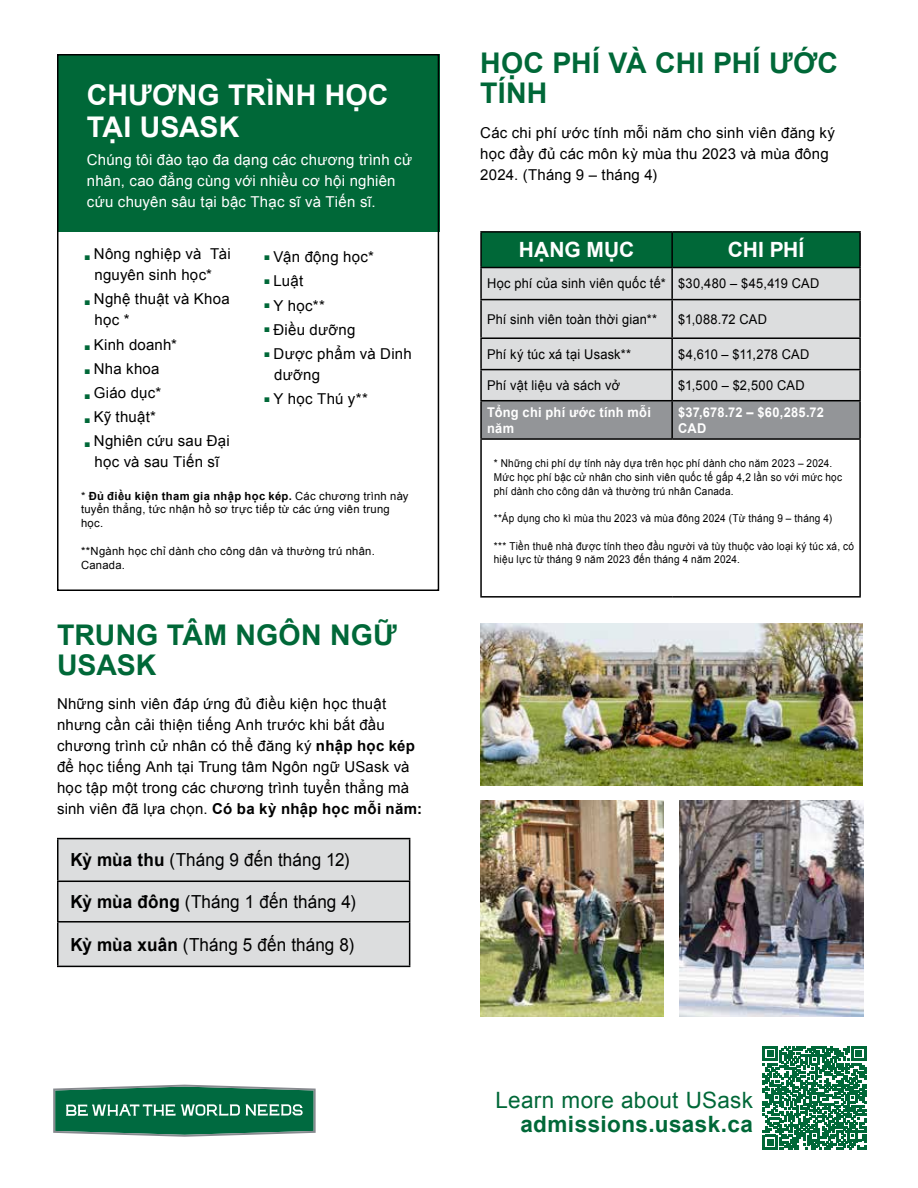
<style>
.page{position:relative;width:918px;height:1188px;background:#fff}
.page>*{position:absolute;margin:0;border:0;box-sizing:border-box;transform-origin:0 0}
.t1{font:700 28.5px/30px "Arial";letter-spacing:.005em;color:#006838}
.t2{font:700 28.5px/31.5px "Arial";letter-spacing:.005em;color:#fff}
.t3{font:22.5px "Arial";letter-spacing:.01em;color:#006838}
.t4{font:700 22.5px "Arial";letter-spacing:.02em;color:#006838}
.t5{font:700 21px "Arial";color:#fff}
.t6{font:18px "Arial";letter-spacing:.005em;color:#000;scale:.95 1}
.t7{font:15px/21px "Arial";letter-spacing:.015em;color:#000}
.t8{font:15px/21px "Arial";letter-spacing:.015em;color:#fff}
.t9{font:13.5px "Arial";letter-spacing:.015em;color:#000;scale:.95 1}
.t10{font:700 13.5px/16.5px "Arial";letter-spacing:.02em;color:#fff;scale:.95 1}
.t11{font:11.25px/13.8px "Arial";letter-spacing:.025em;color:#000}
.t12{font:10.8px/14px "Arial";letter-spacing:.025em;color:#000;scale:.92 1}
.s1{color:#006838}
.s2{font-weight:700}
</style>
<div class="page">
<div style="left:57px;top:54px;width:382px;height:177px;background:#006838"></div>
<svg style="left:53px;top:1085px;width:263px;height:52px;background:#348465"></svg>
<svg style="left:763px;top:1046px;width:103px;height:104px"></svg>
<div style="left:482px;top:233px;width:377px;height:34px;background:#006838"></div>
<div style="left:482px;top:268px;width:377px;height:132px;background:#dcddde"></div>
<div style="left:482px;top:401px;width:377px;height:37px;background:#939598"></div>
<hr style="left:480px;top:268px;width:2px;height:31px;background:#000">
<hr style="left:671px;top:268px;width:2px;height:31px;background:#000">
<hr style="left:859px;top:268px;width:2px;height:31px;background:#000">
<hr style="left:480px;top:299px;width:192px;height:1px;background:#000">
<hr style="left:480px;top:300px;width:2px;height:37px;background:#000">
<hr style="left:672px;top:299px;width:189px;height:1px;background:#000">
<hr style="left:671px;top:300px;width:2px;height:37px;background:#000">
<hr style="left:859px;top:300px;width:2px;height:37px;background:#000">
<hr style="left:480px;top:337px;width:192px;height:2px;background:#000">
<hr style="left:480px;top:339px;width:2px;height:30px;background:#000">
<hr style="left:672px;top:337px;width:189px;height:2px;background:#000">
<hr style="left:671px;top:339px;width:2px;height:30px;background:#000">
<hr style="left:859px;top:339px;width:2px;height:30px;background:#000">
<hr style="left:672px;top:369px;width:189px;height:1px;background:#000">
<hr style="left:671px;top:370px;width:2px;height:30px;background:#000">
<hr style="left:859px;top:370px;width:2px;height:30px;background:#000">
<hr style="left:480px;top:401px;width:2px;height:37px;background:#000">
<hr style="left:672px;top:400px;width:189px;height:1px;background:#000">
<hr style="left:671px;top:401px;width:2px;height:37px;background:#000">
<hr style="left:859px;top:401px;width:2px;height:37px;background:#000">
<hr style="left:480px;top:438px;width:192px;height:2px;background:#000">
<hr style="left:480px;top:440px;width:2px;height:156px;background:#000">
<hr style="left:672px;top:438px;width:189px;height:2px;background:#000">
<hr style="left:859px;top:440px;width:2px;height:156px;background:#000">
<hr style="left:480px;top:596px;width:192px;height:2px;background:#000">
<hr style="left:672px;top:596px;width:189px;height:2px;background:#000">
<hr style="left:671px;top:233px;width:2px;height:34px;background:#000">
<hr style="left:672px;top:231px;width:189px;height:2px;background:#000">
<hr style="left:859px;top:233px;width:2px;height:34px;background:#000">
<hr style="left:672px;top:267px;width:189px;height:1px;background:#000">
<hr style="left:480px;top:233px;width:2px;height:34px;background:#000">
<hr style="left:480px;top:231px;width:192px;height:2px;background:#000">
<hr style="left:480px;top:267px;width:192px;height:1px;background:#000">
<hr style="left:480px;top:369px;width:192px;height:1px;background:#000">
<hr style="left:480px;top:370px;width:2px;height:30px;background:#000">
<hr style="left:480px;top:400px;width:192px;height:1px;background:#000">
<div style="left:58px;top:839px;width:351px;height:127px;background:#dcddde"></div>
<hr style="left:57px;top:838px;width:353px;height:1px;background:#000">
<hr style="left:57px;top:839px;width:1px;height:42px;background:#000">
<hr style="left:409px;top:839px;width:1px;height:42px;background:#000">
<hr style="left:409px;top:882px;width:1px;height:39px;background:#000">
<hr style="left:57px;top:923px;width:1px;height:43px;background:#000">
<hr style="left:409px;top:923px;width:1px;height:43px;background:#000">
<hr style="left:57px;top:966px;width:353px;height:1px;background:#000">
<hr style="left:57px;top:881px;width:353px;height:1px;background:#000">
<hr style="left:57px;top:882px;width:1px;height:39px;background:#000">
<hr style="left:57px;top:921px;width:353px;height:2px;background:#000">
<div style="left:57px;top:54px;width:382px;height:537px;border:2px solid #000"></div>
<img style="left:480px;top:624px;width:382px;height:162px">
<img style="left:480px;top:800px;width:184px;height:216px">
<img style="left:680px;top:800px;width:183px;height:216px">
<h1 class="t2" style="left:87px;top:80px;width:303px">CHƯƠNG TRÌNH HỌC<br>TẠI USASK</h1>
<p class="t8" style="left:87px;top:149px;width:327px">Chúng tôi đào tạo đa dạng các chương trình cử nhân, cao đẳng cùng với nhiều cơ hội nghiên cứu chuyên sâu tại bậc Thạc sĩ và Tiến sĩ.</p>
<p class="t7" style="left:85px;top:244px;width:147px;text-align:center"><span class="s1">■</span> Nông nghiệp và Tài nguyên sinh học*</p>
<p class="t7" style="left:95px;top:289px;width:137px;text-indent:-10px"><span class="s1">■</span> Nghệ thuật và Khoa học *</p>
<p class="t7" style="left:85px;top:334px;width:94px"><span class="s1">■</span> Kinh doanh*</p>
<p class="t7" style="left:85px;top:358px;width:76px"><span class="s1">■</span> Nha khoa</p>
<p class="t7" style="left:85px;top:382px;width:78px"><span class="s1">■</span> Giáo dục*</p>
<p class="t7" style="left:85px;top:406px;width:73px"><span class="s1">■</span> Kỹ thuật*</p>
<p class="t7" style="left:85px;top:430px;width:147px;text-align:center"><span class="s1">■</span> Nghiên cứu sau Đại học và sau Tiến sĩ</p>
<p class="t7" style="left:264px;top:247px;width:111px"><span class="s1">■</span> Vận động học*</p>
<p class="t7" style="left:264px;top:271px;width:40px"><span class="s1">■</span> Luật</p>
<p class="t7" style="left:264px;top:295px;width:62px"><span class="s1">■</span> Y học**</p>
<p class="t7" style="left:264px;top:319px;width:93px"><span class="s1">■</span> Điều dưỡng</p>
<p class="t7" style="left:274px;top:343px;width:139px;text-indent:-10px"><span class="s1">■</span> Dược phẩm và Dinh dưỡng</p>
<p class="t7" style="left:264px;top:388px;width:105px"><span class="s1">■</span> Y học Thú y**</p>
<p class="t11" style="left:81px;top:489px;width:329px">* <span class="s2">Đủ điều kiện tham gia nhập học kép.</span> Các chương trình này tuyển thẳng, tức nhận hồ sơ trực tiếp từ các ứng viên trung học.</p>
<p class="t11" style="left:81px;top:544px;width:295px">**Ngành học chỉ dành cho công dân và thường trú nhân.<br>Canada.</p>
<h1 class="t1" style="left:57px;top:621px;width:341px">TRUNG TÂM NGÔN NGỮ<br>USASK</h1>
<p class="t7" style="left:57px;top:694px;width:367px">Những sinh viên đáp ứng đủ điều kiện học thuật nhưng cần cải thiện tiếng Anh trước khi bắt đầu chương trình cử nhân có thể đăng ký <span class="s2">nhập học kép </span>để học tiếng Anh tại Trung tâm Ngôn ngữ USask và học tập một trong các chương trình tuyển thẳng mà sinh viên đã lựa chọn. <span class="s2">Có ba kỳ nhập học mỗi năm:</span></p>
<p class="t6" style="left:70px;top:848px;width:295px"><span class="s2">Kỳ mùa thu</span> (Tháng 9 đến tháng 12)</p>
<p class="t6" style="left:70px;top:890px;width:302px"><span class="s2">Kỳ mùa đông</span> (Tháng 1 đến tháng 4)</p>
<p class="t6" style="left:70px;top:933px;width:300px"><span class="s2">Kỳ mùa xuân</span> (Tháng 5 đến tháng 8)</p>
<h1 class="t1" style="left:480px;top:49px;width:359px">HỌC PHÍ VÀ CHI PHÍ ƯỚC<br>TÍNH</h1>
<p class="t7" style="left:480px;top:122px;width:356px">Các chi phí ước tính mỗi năm cho sinh viên đăng ký học đầy đủ các môn kỳ mùa thu 2023 và mùa đông<br>2024. (Tháng 9 – tháng 4)</p>
<h3 class="t5" style="left:519px;top:236px;width:117px">HẠNG MỤC</h3>
<h3 class="t5" style="left:728px;top:236px;width:78px">CHI PHÍ</h3>
<p class="t9" style="left:487px;top:275px;width:351px">Học phí của sinh viên quốc tế* $30,480 – $45,419 CAD</p>
<p class="t9" style="left:487px;top:310px;width:181px">Phí sinh viên toàn thời gian**</p>
<p class="t9" style="left:678px;top:310px;width:95px">$1,088.72 CAD</p>
<p class="t9" style="left:487px;top:345px;width:153px">Phí ký túc xá tại Usask**</p>
<p class="t9" style="left:678px;top:345px;width:140px">$4,610 – $11,278 CAD</p>
<p class="t9" style="left:487px;top:376px;width:142px">Phí vật liệu và sách vở</p>
<p class="t9" style="left:678px;top:376px;width:135px">$1,500 – $2,500 CAD</p>
<p class="t10" style="left:487px;top:404px;width:174px">Tổng chi phí ước tính mỗi năm</p>
<p class="t10" style="left:678px;top:404px;width:155px">$37,678.72 – $60,285.72<br>CAD</p>
<p class="t12" style="left:494px;top:456px;width:380px">* Những chi phí dự tính này dựa trên học phí dành cho năm 2023 – 2024.<br>Mức học phí bậc cử nhân cho sinh viên quốc tế gấp 4,2 lần so với mức học phí dành cho công dân và thường trú nhân Canada.</p>
<p class="t12" style="left:494px;top:512px;width:369px">**Áp dụng cho kì mùa thu 2023 và mùa đông 2024 (Từ tháng 9 – tháng 4)</p>
<p class="t12" style="left:494px;top:539px;width:393px">*** Tiền thuê nhà được tính theo đầu người và tùy thuộc vào loại ký túc xá, có hiệu lực từ tháng 9 năm 2023 đến tháng 4 năm 2024.</p>
<h2 class="t3" style="left:496px;top:1085px;width:259px">Learn more about USask</h2>
<h2 class="t4" style="left:520px;top:1109px;width:234px">admissions.usask.ca</h2>
</div>
